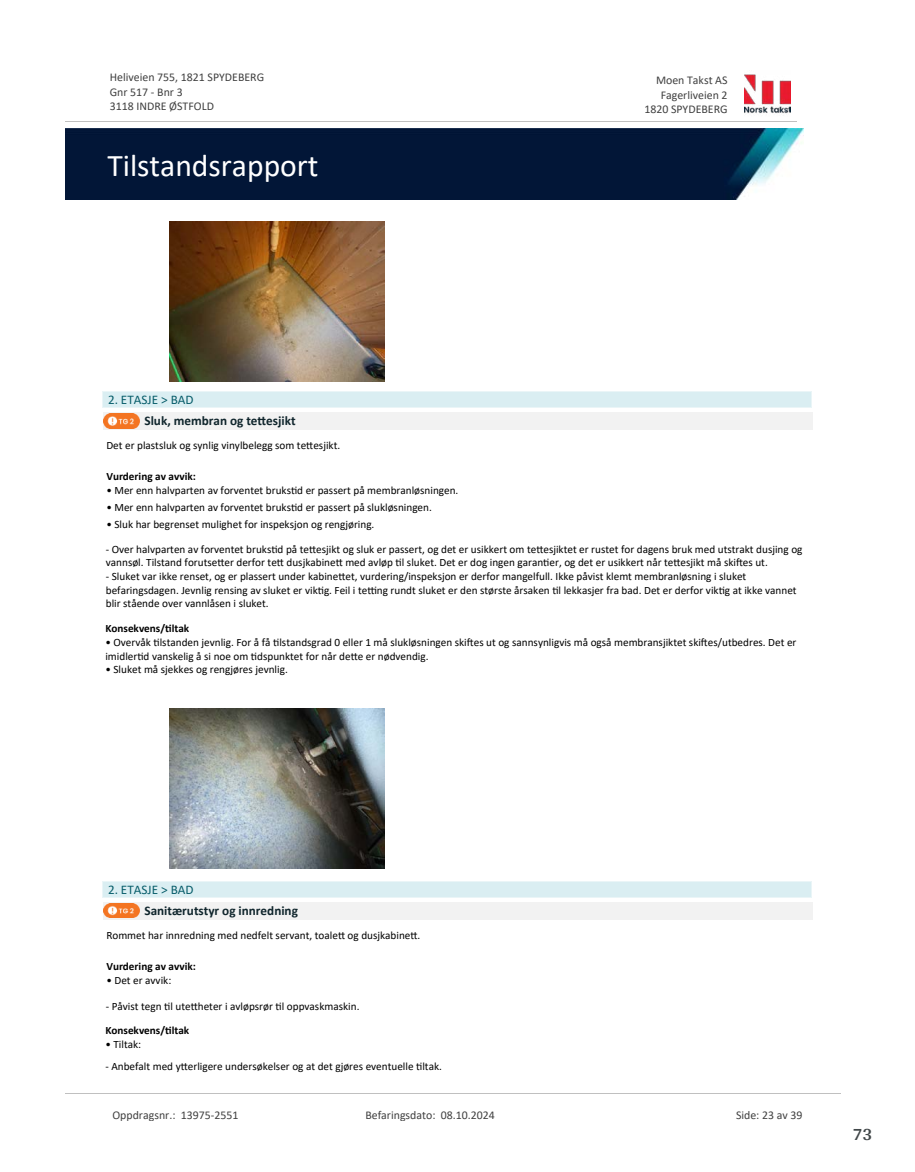
<style>
.page{position:relative;width:915px;height:1172px;background:#fff}
.page>*{position:absolute;margin:0;border:0;box-sizing:border-box;transform-origin:0 0}
.t1{font:31.65px "Calibri";color:#fff}
.t2{font:700 18px "Arya";color:#414749}
.t3{font:700 13.2px "Calibri";color:#0f252c}
.t4{font:13.2px "Calibri";color:#065c69}
.t5{font:11.85px/14.5px "Calibri";color:#404040}
.t6{font:11.25px/13.6px "Calibri";color:#000}
.t7{font:700 11.25px "Calibri";color:#000}
</style>
<div class="page">
<img style="left:170px;top:222px;width:214px;height:160px">
<div style="left:104px;top:412px;width:708px;height:17px;background:#f2f2f2"></div>
<svg style="left:107px;top:428px;width:29px;height:1px"></svg>
<img style="left:104px;top:413px;width:35px;height:15px">
<div style="left:103px;top:391px;width:708px;height:16px;background:#daeef2"></div>
<hr style="left:103px;top:391px;width:708px;height:1px;background:#eaf5f7">
<hr style="left:103px;top:407px;width:708px;height:1px;background:#eaf5f7">
<img style="left:170px;top:708px;width:214px;height:160px">
<div style="left:104px;top:902px;width:708px;height:17px;background:#f2f2f2"></div>
<img style="left:104px;top:903px;width:35px;height:15px">
<div style="left:103px;top:881px;width:708px;height:16px;background:#daeef2"></div>
<hr style="left:103px;top:881px;width:708px;height:1px;background:#eaf5f7">
<hr style="left:103px;top:897px;width:708px;height:1px;background:#eaf5f7">
<img style="left:744px;top:74px;width:46px;height:40px">
<hr style="left:65px;top:121px;width:731px;height:1px;background:#c0c0c0">
<img style="left:65px;top:129px;width:738px;height:71px">
<hr style="left:65px;top:1093px;width:775px;height:1px;background:#c0c0c0">
<p class="t5" style="left:110px;top:70px;width:156px">Heliveien 755, 1821 SPYDEBERG<br>Gnr 517 - Bnr 3<br>3118 INDRE ØSTFOLD</p>
<p class="t5" style="left:655px;top:73px;width:73px">Moen Takst AS</p>
<p class="t5" style="left:660px;top:87px;width:68px">Fagerliveien 2</p>
<p class="t5" style="left:644px;top:102px;width:85px">1820 SPYDEBERG</p>
<h1 class="t1" style="left:107px;top:143px;width:213px">Tilstandsrapport</h1>
<p class="t4" style="left:108px;top:390px;width:87px">2. ETASJE &gt; BAD</p>
<p class="t3" style="left:144px;top:411px;width:152px">Sluk, membran og te琀琀esjikt</p>
<p class="t6" style="left:106px;top:438px;width:235px">Det er plastsluk og synlig vinylbelegg som te琀琀esjikt.</p>
<p class="t7" style="left:106px;top:468px;width:91px">Vurdering av avvik:</p>
<p class="t6" style="left:106px;top:483px;width:353px">• Mer enn halvparten av forventet bruks琀椀d er passert på membranløsningen.</p>
<p class="t6" style="left:106px;top:500px;width:327px">• Mer enn halvparten av forventet bruks琀椀d er passert på slukløsningen.</p>
<p class="t6" style="left:106px;top:517px;width:269px">• Sluk har begrenset mulighet for inspeksjon og rengjøring.</p>
<p class="t6" style="left:106px;top:542px;width:698px">- Over halvparten av forventet bruks琀椀d på te琀琀esjikt og sluk er passert, og det er usikkert om te琀琀esjiktet er rustet for dagens bruk med utstrakt dusjing og vannsøl. Tilstand forutse琀琀er derfor te琀琀 dusjkabine琀琀 med avløp 琀椀l sluket. Det er dog ingen garan琀椀er, og det er usikkert når te琀琀esjikt må ski昀琀es ut.</p>
<p class="t6" style="left:106px;top:569px;width:692px">- Sluket var ikke renset, og er plassert under kabine琀琀et, vurdering/inspeksjon er derfor mangelfull. Ikke påvist klemt membranløsning i sluket befaringsdagen. Jevnlig rensing av sluket er vik琀椀g. Feil i te琀紀ng rundt sluket er den største årsaken 琀椀l lekkasjer fra bad. Det er derfor vik琀椀g at ikke vannet blir stående over vannlåsen i sluket.</p>
<p class="t7" style="left:105px;top:620px;width:85px">Konsekvens/琀椀ltak</p>
<p class="t6" style="left:105px;top:635px;width:692px">• Overvåk 琀椀lstanden jevnlig. For å få 琀椀lstandsgrad 0 eller 1 må slukløsningen ski昀琀es ut og sannsynligvis må også membransjiktet ski昀琀es/utbedres. Det er imidler琀椀d vanskelig å si noe om 琀椀dspunktet for når de琀琀e er nødvendig.</p>
<p class="t6" style="left:105px;top:663px;width:184px">• Sluket må sjekkes og rengjøres jevnlig.</p>
<p class="t4" style="left:108px;top:880px;width:87px">2. ETASJE &gt; BAD</p>
<p class="t3" style="left:144px;top:901px;width:155px">Sanitærutstyr og innredning</p>
<p class="t6" style="left:106px;top:928px;width:315px">Rommet har innredning med nedfelt servant, toale琀琀 og dusjkabine琀琀.</p>
<p class="t7" style="left:106px;top:958px;width:91px">Vurdering av avvik:</p>
<p class="t6" style="left:106px;top:973px;width:66px">• Det er avvik:</p>
<p class="t6" style="left:106px;top:999px;width:255px">- Påvist tegn 琀椀l ute琀琀heter i avløpsrør 琀椀l oppvaskmaskin.</p>
<p class="t7" style="left:105px;top:1022px;width:85px">Konsekvens/琀椀ltak</p>
<p class="t6" style="left:105px;top:1037px;width:37px">• Tiltak:</p>
<p class="t6" style="left:105px;top:1059px;width:338px">- Anbefalt med y琀琀erligere undersøkelser og at det gjøres eventuelle 琀椀ltak.</p>
<p class="t5" style="left:112px;top:1107px;width:127px">Oppdragsnr.: 13975-2551</p>
<p class="t5" style="left:365px;top:1107px;width:131px">Befaringsdato: 08.10.2024</p>
<p class="t5" style="left:735px;top:1107px;width:68px">Side: 23 av 39</p>
<h2 class="t2" style="left:852px;top:1123px;width:21px">73</h2>
</div>
